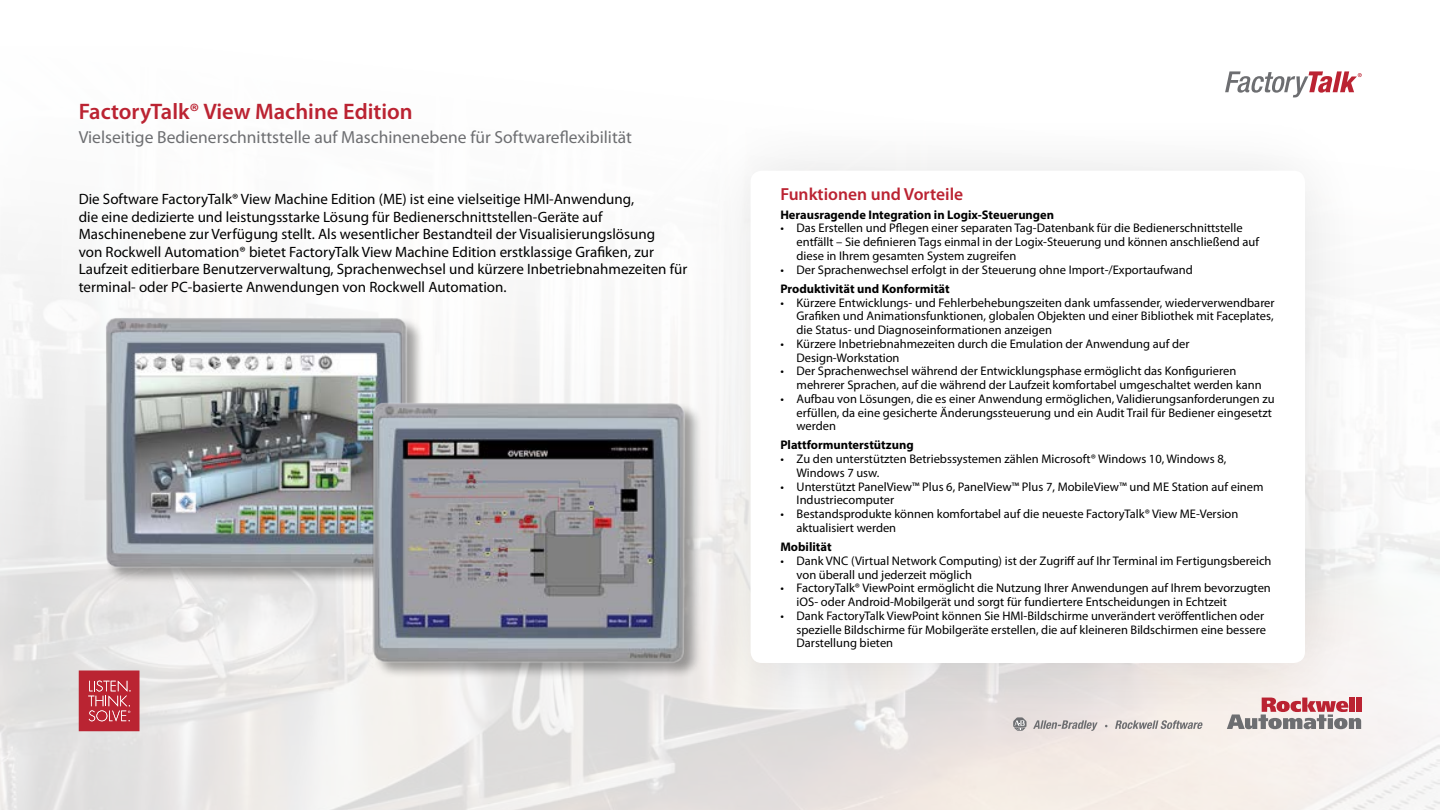
<style>
.page{position:relative;width:1440px;height:810px;background:#fff}
.page>*{position:absolute;margin:0;border:0;box-sizing:border-box;transform-origin:0 0}
.t1{font:600 22.5px "Myriad Pro";color:#bb2332}
.t2{font:17.5px "Myriad Pro";color:#6d6e71}
.t3{font:600 17.5px "Myriad Pro";color:#bb2332}
.t4{font:15px/17.5px "Myriad Pro";color:#000}
.t5{font:12.5px/13.8px "Myriad Pro";color:#000}
.t6{font:700 12.5px "Myriad Pro";color:#000}
</style>
<div class="page">
<svg style="left:1013px;top:726px;width:14px;height:5px"></svg>
<svg style="left:1033px;top:726px;width:65px;height:5px"></svg>
<svg style="left:1115px;top:726px;width:88px;height:3px"></svg>
<svg style="left:1227px;top:726px;width:134px;height:3px"></svg>
<svg style="left:79px;top:671px;width:60px;height:60px;background:#c03945"></svg>
<div style="left:687px;top:107px;width:681px;height:619px;background:#000;opacity:.1"></div>
<div style="left:751px;top:171px;width:554px;height:492px;background:#fff;border-radius:11px"></div>
<svg style="left:1225px;top:71px;width:137px;height:26px"></svg>
<div style="left:105px;top:317px;width:320px;height:267px;background:#000;opacity:.35"></div>
<img style="left:101px;top:313px;width:310px;height:260px">
<div style="left:373px;top:402px;width:330px;height:277px;background:#000;opacity:.35"></div>
<img style="left:368px;top:398px;width:321px;height:269px">
<h1 class="t1" style="left:79px;top:97px;width:335px">FactoryTalk® View Machine Edition</h1>
<h2 class="t2" style="left:79px;top:127px;width:555px">Vielseitige Bedienerschnittstelle auf Maschinenebene für Softwareflexibilität</h2>
<p class="t4" style="left:79px;top:190px;width:610px">Die Software FactoryTalk® View Machine Edition (ME) ist eine vielseitige HMI-Anwendung,<br>die eine dedizierte und leistungsstarke Lösung für Bedienerschnittstellen-Geräte auf Maschinenebene zur Verfügung stellt. Als wesentlicher Bestandteil der Visualisierungslösung<br>von Rockwell Automation® bietet FactoryTalk View Machine Edition erstklassige Grafiken, zur Laufzeit editierbare Benutzerverwaltung, Sprachenwechsel und kürzere Inbetriebnahmezeiten für terminal- oder PC-basierte Anwendungen von Rockwell Automation.</p>
<h2 class="t3" style="left:780px;top:183px;width:184px">Funktionen und Vorteile</h2>
<p class="t6" style="left:780px;top:206px;width:275px">Herausragende Integration in Logix-Steuerungen</p>
<p class="t5" style="left:797px;top:221px;width:464px;text-indent:-16px">• Das Erstellen und Pflegen einer separaten Tag-Datenbank für die Bedienerschnittstelle entfällt – Sie definieren Tags einmal in der Logix-Steuerung und können anschließend auf diese in Ihrem gesamten System zugreifen</p>
<p class="t5" style="left:780px;top:262px;width:414px">• Der Sprachenwechsel erfolgt in der Steuerung ohne Import-/Exportaufwand</p>
<p class="t6" style="left:780px;top:280px;width:171px">Produktivität und Konformität</p>
<p class="t5" style="left:797px;top:295px;width:480px;text-align:justify;text-indent:-16px">• Kürzere Entwicklungs- und Fehlerbehebungszeiten dank umfassender, wiederverwendbarer Grafiken und Animationsfunktionen, globalen Objekten und einer Bibliothek mit Faceplates, die Status- und Diagnoseinformationen anzeigen</p>
<p class="t5" style="left:797px;top:337px;width:394px;text-indent:-16px">• Kürzere Inbetriebnahmezeiten durch die Emulation der Anwendung auf der<br>Design-Workstation</p>
<p class="t5" style="left:797px;top:364px;width:467px;text-indent:-16px">• Der Sprachenwechsel während der Entwicklungsphase ermöglicht das Konfigurieren mehrerer Sprachen, auf die während der Laufzeit komfortabel umgeschaltet werden kann</p>
<p class="t5" style="left:797px;top:392px;width:480px;text-indent:-16px">• Aufbau von Lösungen, die es einer Anwendung ermöglichen, Validierungsanforderungen zu erfüllen, da eine gesicherte Änderungssteuerung und ein Audit Trail für Bediener eingesetzt werden</p>
<p class="t6" style="left:780px;top:437px;width:135px">Plattformunterstützung</p>
<p class="t5" style="left:797px;top:452px;width:431px;text-indent:-16px">• Zu den unterstützten Betriebssystemen zählen Microsoft® Windows 10, Windows 8,<br>Windows 7 usw.</p>
<p class="t5" style="left:797px;top:479px;width:469px;text-indent:-16px">• Unterstützt PanelView™ Plus 6, PanelView™ Plus 7, MobileView™ und ME Station auf einem<br>Industriecomputer</p>
<p class="t5" style="left:797px;top:507px;width:443px;text-indent:-16px">• Bestandsprodukte können komfortabel auf die neueste FactoryTalk® View ME-Version aktualisiert werden</p>
<p class="t6" style="left:780px;top:539px;width:53px">Mobilität</p>
<p class="t5" style="left:797px;top:554px;width:476px;text-indent:-16px">• Dank VNC (Virtual Network Computing) ist der Zugriff auf Ihr Terminal im Fertigungsbereich von überall und jederzeit möglich</p>
<p class="t5" style="left:797px;top:581px;width:476px;text-indent:-16px">• FactoryTalk® ViewPoint ermöglicht die Nutzung Ihrer Anwendungen auf Ihrem bevorzugten iOS- oder Android-Mobilgerät und sorgt für fundiertere Entscheidungen in Echtzeit</p>
<p class="t5" style="left:797px;top:609px;width:471px;text-indent:-16px">• Dank FactoryTalk ViewPoint können Sie HMI-Bildschirme unverändert veröffentlichen oder spezielle Bildschirme für Mobilgeräte erstellen, die auf kleineren Bildschirmen eine bessere<br>Darstellung bieten</p>
</div>
